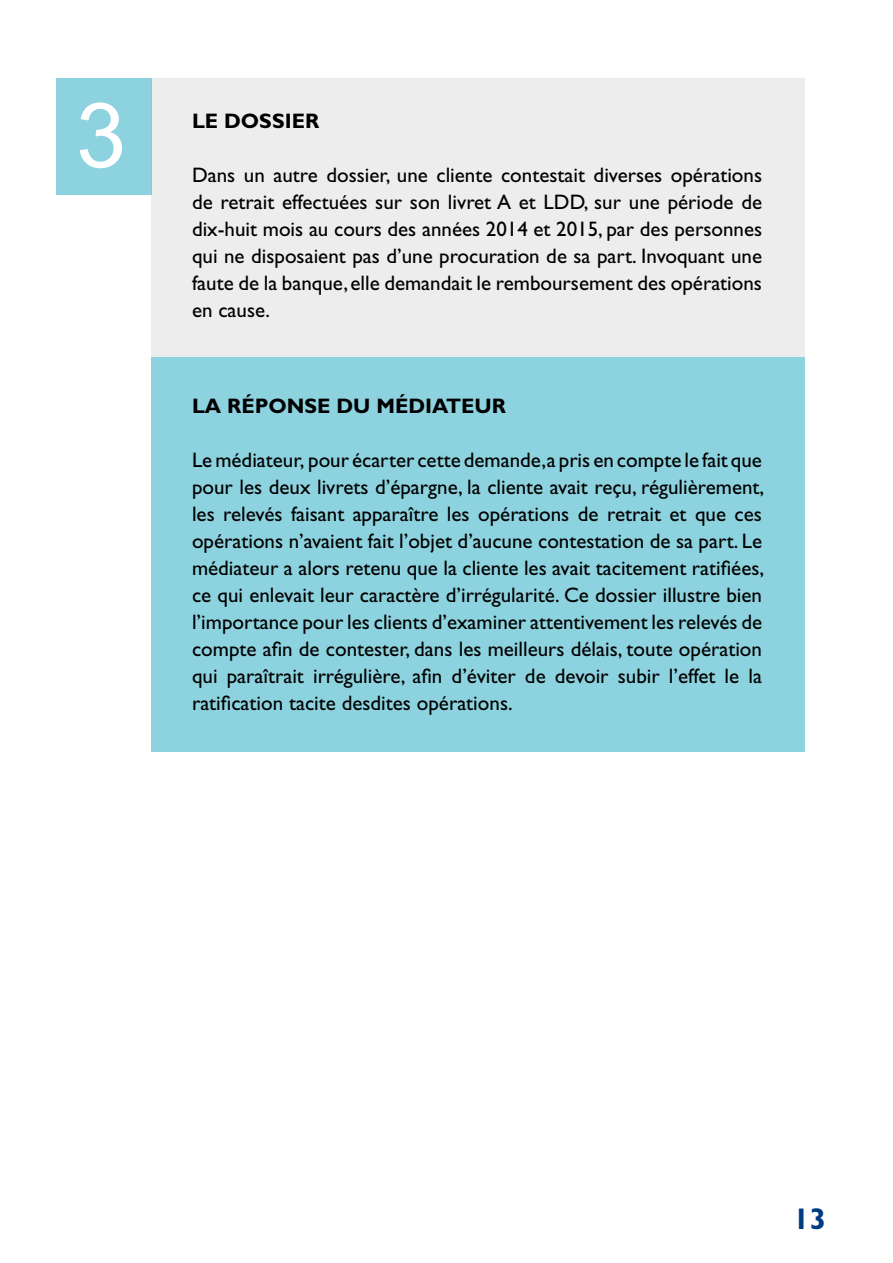
<style>
.page{position:relative;width:893px;height:1263px;background:#fff}
.page>*{position:absolute;margin:0;border:0;box-sizing:border-box;transform-origin:0 0}
.Chapo{font:90px "Arial";color:#fff}
.Intertitre{font:700 30px "Gill Sans Std";color:#003c82}
.Texte{font:21px/27px "Gill Sans Std";color:#000;text-align:justify}
.Texte-2{font:700 21px "Gill Sans Std";color:#000}
</style>
<div class="page">
<div style="left:152px;top:356px;width:653px;height:395px;background:#8cd3df"></div>
<div style="left:152px;top:78px;width:653px;height:278px;background:#ededed"></div>
<div style="left:56px;top:78px;width:96px;height:117px;background:#8cd3df"></div>
<p class="Chapo" style="left:76px;top:77px;width:52px">3</p>
<p class="Texte-2" style="left:192px;top:108px;width:129px">LE DOSSIER</p>
<p class="Texte" style="left:192px;top:161px;width:572px">Dans un autre dossier, une cliente contestait diverses opérations de retrait effectuées sur son livret A et LDD, sur une période de dix‑huit mois au cours des années 2014 et 2015, par des personnes qui ne disposaient pas d’une procuration de sa part. Invoquant une faute de la banque, elle demandait le remboursement des opérations en cause.</p>
<p class="Texte-2" style="left:192px;top:393px;width:315px">LA RÉPONSE DU MÉDIATEUR</p>
<p class="Texte" style="left:192px;top:446px;width:574px">Le médiateur, pour écarter cette demande,a pris en compte le fait que pour les deux livrets d’épargne, la cliente avait reçu, régulièrement, les relevés faisant apparaître les opérations de retrait et que ces opérations n’avaient fait l’objet d’aucune contestation de sa part. Le médiateur a alors retenu que la cliente les avait tacitement ratifiées, ce qui enlevait leur caractère d’irrégularité. Ce dossier illustre bien l’importance pour les clients d’examiner attentivement les relevés de compte afin de contester, dans les meilleurs délais, toute opération qui paraîtrait irrégulière, afin d’éviter de devoir subir l’effet le la ratification tacite desdites opérations.</p>
<p class="Intertitre" style="left:793px;top:1201px;width:35px">13</p>
</div>
